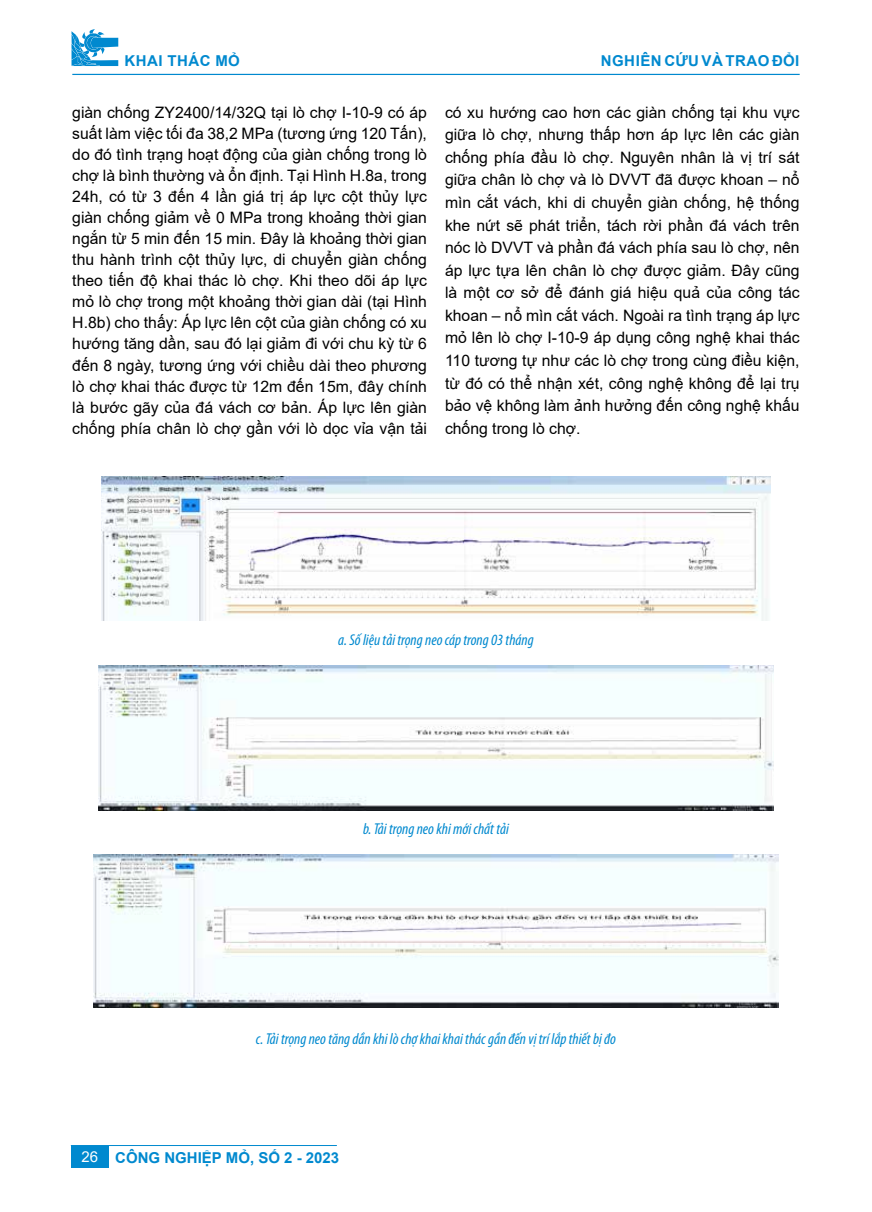
<style>
.page{position:relative;width:872px;height:1212px;background:#fff}
.page>*{position:absolute;margin:0;border:0;box-sizing:border-box;transform-origin:0 0}
.t1{font:15.75px/21px "Arial";color:#000;text-align:justify}
.t2{font:italic condensed 15.75px "Myriad Pro";color:#0089cf}
.t3{font:700 15px "Arial";letter-spacing:.02em;color:#0089cf}
.t4{font:700 15px "Arial";color:#0089cf}
.s1{font-weight:400;color:#fff}
</style>
<div class="page">
<svg style="left:71px;top:29px;width:47px;height:37px"></svg>
<hr style="left:72px;top:74px;width:727px;height:1px;background:#0089cf">
<div style="left:71px;top:1146px;width:37px;height:21px;background:#0089cf"></div>
<hr style="left:71px;top:1145px;width:266px;height:1px;background:#0089cf">
<img style="left:101px;top:477px;width:669px;height:143px">
<img style="left:99px;top:666px;width:674px;height:144px">
<img style="left:93px;top:855px;width:685px;height:152px">
<p class="t3" style="left:124px;top:50px;width:117px">KHAI THÁC MỎ</p>
<p class="t3" style="left:601px;top:50px;width:200px">NGHIÊN CỨU VÀ TRAO ĐỔI</p>
<p class="t1" style="left:72px;top:102px;width:356px">giàn chống ZY2400/14/32Q tại lò chợ I-10-9 có áp suất làm việc tối đa 38,2 MPa (tương ứng 120 Tấn), do đó tình trạng hoạt động của giàn chống trong lò chợ là bình thường và ổn định. Tại Hình H.8a, trong 24h, có từ 3 đến 4 lần giá trị áp lực cột thủy lực giàn chống giảm về 0 MPa trong khoảng thời gian ngắn từ 5 min đến 15 min. Đây là khoảng thời gian thu hành trình cột thủy lực, di chuyển giàn chống theo tiến độ khai thác lò chợ. Khi theo dõi áp lực mỏ lò chợ trong một khoảng thời gian dài (tại Hình H.8b) cho thấy: Áp lực lên cột của giàn chống có xu hướng tăng dần, sau đó lại giảm đi với chu kỳ từ 6 đến 8 ngày, tương ứng với chiều dài theo phương lò chợ khai thác được từ 12m đến 15m, đây chính là bước gãy của đá vách cơ bản. Áp lực lên giàn chống phía chân lò chợ gần với lò dọc vỉa vận tải</p>
<p class="t1" style="left:445px;top:101px;width:356px;line-height:22.5px">có xu hướng cao hơn các giàn chống tại khu vực giữa lò chợ, nhưng thấp hơn áp lực lên các giàn chống phía đầu lò chợ. Nguyên nhân là vị trí sát giữa chân lò chợ và lò DVVT đã được khoan – nổ mìn cắt vách, khi di chuyển giàn chống, hệ thống khe nứt sẽ phát triển, tách rời phần đá vách trên nóc lò DVVT và phần đá vách phía sau lò chợ, nên áp lực tựa lên chân lò chợ được giảm. Đây cũng là một cơ sở để đánh giá hiệu quả của công tác khoan – nổ mìn cắt vách. Ngoài ra tình trạng áp lực mỏ lên lò chợ I-10-9 áp dụng công nghệ khai thác 110 tương tự như các lò chợ trong cùng điều kiện, từ đó có thể nhận xét, công nghệ không để lại trụ bảo vệ không làm ảnh hưởng đến công nghệ khấu chống trong lò chợ.</p>
<p class="t2" style="left:338px;top:630px;width:197px">a. Số liệu tải trọng neo cáp trong 03 tháng</p>
<p class="t2" style="left:363px;top:819px;width:147px">b. Tải trọng neo khi mới chất tải</p>
<p class="t2" style="left:256px;top:1029px;width:361px">c. Tải trọng neo tăng dần khi lò chợ khai khai thác gần đến vị trí lắp thiết bị đo</p>
<p class="t4" style="left:81px;top:1147px;width:259px"><span class="s1">26</span> CÔNG NGHIỆP MỎ, SỐ 2 - 2023</p>
</div>
